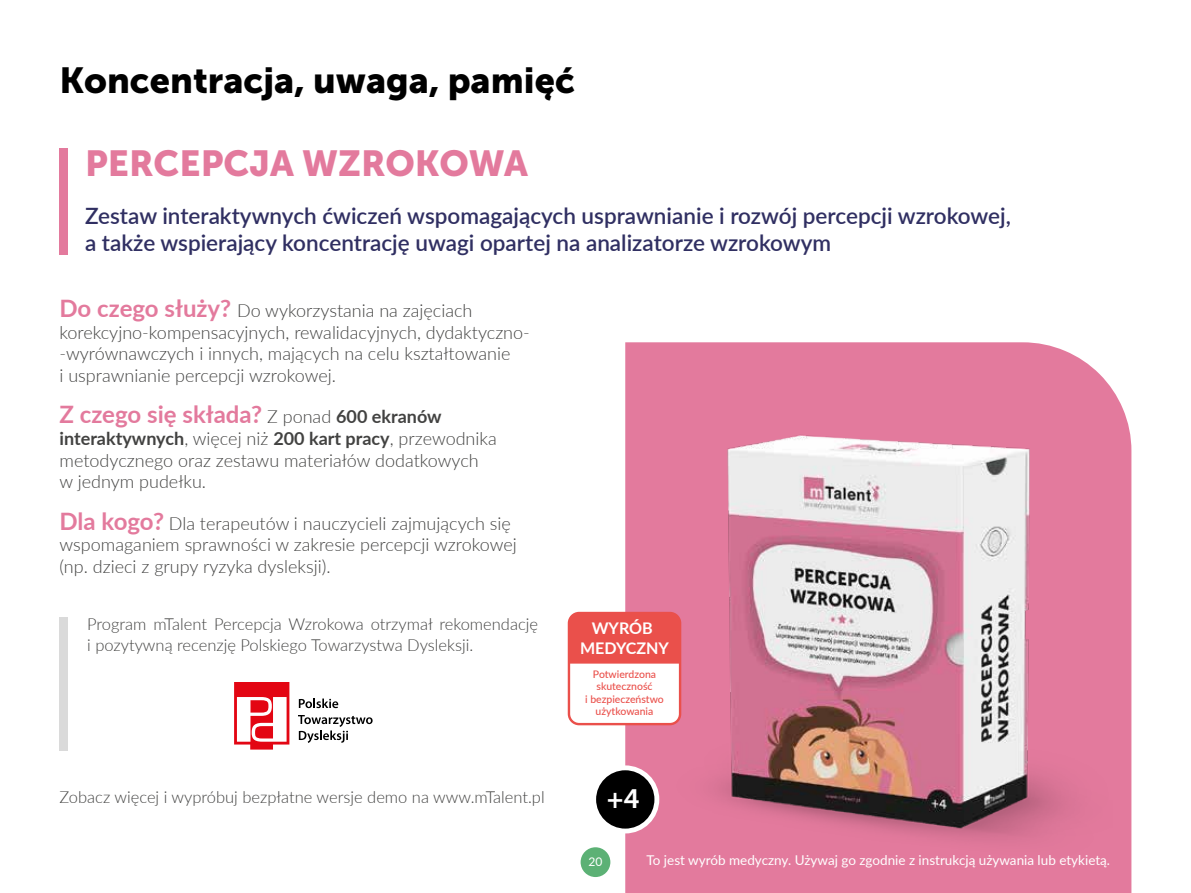
<style>
.page{position:relative;width:1191px;height:893px;background:#fff}
.page>*{position:absolute;margin:0;border:0;box-sizing:border-box;transform-origin:0 0}
.t1{font:36px "Museo Sans 900";color:#000}
.t2{font:36px "Museo Sans 900";color:#e37a9d}
.t3{font:26.4px "Museo Sans 700";color:#fff}
.t4{font:700 24px "Lato";color:#e37a9d}
.t5{font:600 22.5px/27px "Lato";color:#302f62}
.t6{font:300 18px/21.6px "Lato";color:#424241}
.t7{font:300 16.5px/21px "Lato";color:#424241}
.t8{font:700 16.05px/19.4px "Lato";color:#fff;text-align:center}
.t9{font:13.5px "Lato";color:#fff}
.t10{font:12px "Lato";color:#fff}
.t11{font:500 10.5px/12.6px "Lato";color:#ea504b;text-align:center}
.s1{font-weight:700;font-size:24px;color:#e37a9d}
.s2{font-weight:300;font-size:18px;color:#424241}
.s3{font-size:18px;color:#424241}
.s4{font-weight:700}
</style>
<div class="page">
<div style="left:625px;top:342px;width:506px;height:551px;background:#e37a9d"></div>
<div style="left:580px;top:847px;width:30px;height:30px;background:#5cb175;border-radius:50%"></div>
<img style="left:644px;top:398px;width:468px;height:467px">
<div style="left:591px;top:765px;width:68px;height:68px;background:#fff;border-radius:50%"></div>
<div style="left:596px;top:770px;width:58px;height:59px;background:#000;border-radius:50%"></div>
<div style="left:60px;top:149px;width:8px;height:106px;background:#e37a9d"></div>
<div style="left:569px;top:613px;width:111px;height:111px;background:#fff;border-radius:10px"></div>
<div style="left:568px;top:612px;width:113px;height:113px;border:2px solid #ea504b;border-radius:10px"></div>
<div style="left:569px;top:613px;width:111px;height:51px;background:#ea504b"></div>
<svg style="left:234px;top:682px;width:55px;height:68px"></svg>
<svg style="left:299px;top:698px;width:39px;height:10px"></svg>
<svg style="left:298px;top:715px;width:74px;height:28px"></svg>
<div style="left:60px;top:617px;width:8px;height:134px;background:#dadada"></div>
<h1 class="t1" style="left:60px;top:60px;width:517px">Koncentracja, uwaga, pamięć</h1>
<h1 class="t2" style="left:85px;top:143px;width:444px">PERCEPCJA WZROKOWA</h1>
<p class="t5" style="left:85px;top:201px;width:927px">Zestaw interaktywnych ćwiczeń wspomagających usprawnianie i rozwój percepcji wzrokowej, a także wspierający koncentrację uwagi opartej na analizatorze wzrokowym</p>
<p class="t6" style="left:60px;top:299px;width:472px"><span class="s1">Do czego służy?</span> Do wykorzystania na zajęciach korekcyjno-kompensacyjnych, rewalidacyjnych, dydaktyczno--wyrównawczych i innych, mających na celu kształtowanie<br>i usprawnianie percepcji wzrokowej.</p>
<h3 class="t4" style="left:60px;top:397px;width:383px">Z czego się składa? <span class="s2">Z ponad</span> <span class="s3">600 ekranów</span></h3>
<p class="t6" style="left:60px;top:427px;width:439px"><span class="s4">interaktywnych</span>, więcej niż <span class="s4">200 kart pracy</span>, przewodnika metodycznego oraz zestawu materiałów dodatkowych w jednym pudełku.</p>
<p class="t6" style="left:60px;top:512px;width:459px"><span class="s1">Dla kogo?</span> Dla terapeutów i nauczycieli zajmujących się wspomaganiem sprawności w zakresie percepcji wzrokowej (np. dzieci z grupy ryzyka dysleksji).</p>
<p class="t7" style="left:87px;top:613px;width:452px">Program mTalent Percepcja Wzrokowa otrzymał rekomendację i pozytywną recenzję Polskiego Towarzystwa Dysleksji.</p>
<p class="t8" style="left:580px;top:618px;width:90px">WYRÓB<br>MEDYCZNY</p>
<p class="t11" style="left:585px;top:667px;width:80px">Potwierdzona skuteczność<br>i bezpieczeństwo użytkowania</p>
<p class="t7" style="left:60px;top:786px;width:487px">Zobacz więcej i wypróbuj bezpłatne wersje demo na www.mTalent.pl</p>
<h2 class="t3" style="left:607px;top:784px;width:35px">+4</h2>
<p class="t10" style="left:588px;top:853px;width:15px">20</p>
<p class="t9" style="left:646px;top:851px;width:465px">To jest wyrób medyczny. Używaj go zgodnie z instrukcją używania lub etykietą.</p>
</div>
